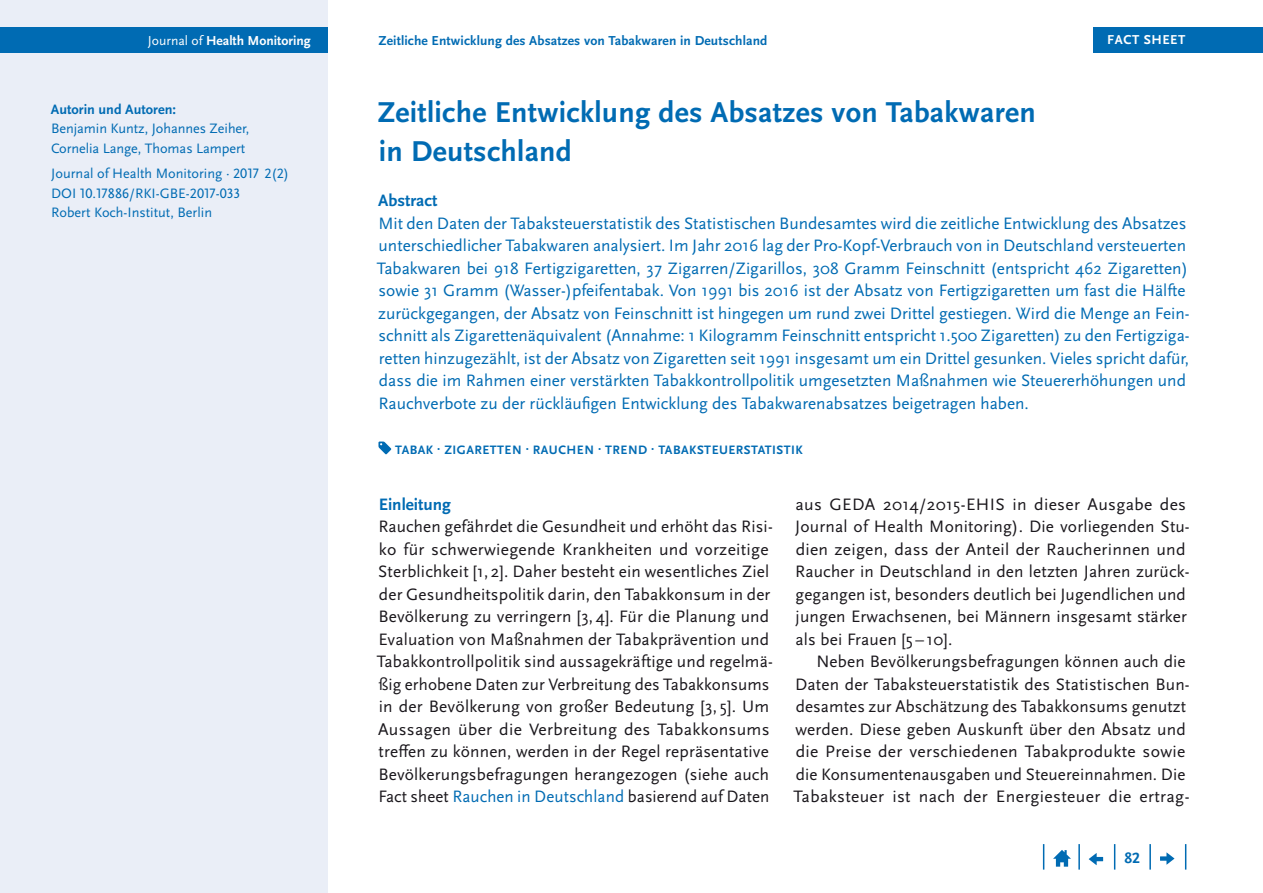
<style>
.page{position:relative;width:1263px;height:893px;background:#fff}
.page>*{position:absolute;margin:0;border:0;box-sizing:border-box;transform-origin:0 0}
.t1{font:700 30px/39px "Scala Sans Pro";letter-spacing:.01em;color:#006bb3}
.Copy{font:17.25px/22.5px "Scala Sans Pro";letter-spacing:.01em;color:#1a171c}
.Abstract{font:17.25px/22.5px "Scala Sans Pro";color:#006bb3}
.Copy_Einzug{font:17.25px/22.5px "Scala Sans Pro";letter-spacing:.01em;color:#1a171c}
.t2{font:700 17.25px "Scala Sans Pro";color:#006bb3}
.t3{font:700 15.75px "Scala Sans Pro";color:#006bb3}
.Box_Text{font:14.25px/19.5px "Scala Sans Pro";color:#006bb3}
.Box_Text-2{font:700 14.25px "Scala Sans Pro";color:#006bb3}
.t4{font:700 13.65px "Scala Sans Pro";letter-spacing:.01em;color:#006bb3}
.t5{font:700 13.65px "Scala Sans Pro";color:#fff}
.t6{font:700 13.5px "Scala Sans Pro";letter-spacing:.04em;color:#fff}
.t7{font:700 12.75px "Scala Sans Pro";letter-spacing:.04em;color:#006bb3}
.s1{font-weight:400}
.s2{color:#006bb3}
</style>
<div class="page">
<div style="left:0;top:0;width:327px;height:893px;background:#eaeef7"></div>
<div style="left:1093px;top:28px;width:170px;height:25px;background:#006bb3"></div>
<div style="left:0;top:28px;width:327px;height:25px;background:#006bb3"></div>
<svg style="left:1185px;top:844px;width:1px;height:26px"></svg>
<hr style="left:1149px;top:844px;width:2px;height:26px;background:#006bb3">
<svg style="left:1114px;top:844px;width:1px;height:26px"></svg>
<hr style="left:1078px;top:844px;width:2px;height:26px;background:#006bb3">
<svg style="left:1043px;top:844px;width:1px;height:26px"></svg>
<svg style="left:1053px;top:850px;width:18px;height:17px"></svg>
<svg style="left:1089px;top:853px;width:14px;height:12px"></svg>
<svg style="left:1160px;top:852px;width:14px;height:13px"></svg>
<svg style="left:378px;top:442px;width:13px;height:12px"></svg>
<p class="t5" style="left:148px;top:33px;width:164px"><span class="s1">Journal of</span> Health Monitoring</p>
<p class="t4" style="left:378px;top:33px;width:390px">Zeitliche Entwicklung des Absatzes von Tabakwaren in Deutschland</p>
<p class="t6" style="left:1107px;top:32px;width:80px">FACT SHEET</p>
<p class="Box_Text-2" style="left:51px;top:101px;width:127px">Autorin und Autoren:</p>
<p class="Box_Text" style="left:51px;top:119px;width:200px">Benjamin Kuntz, Johannes Zeiher,</p>
<p class="Box_Text" style="left:51px;top:138px;width:196px">Cornelia Lange, Thomas Lampert</p>
<p class="Box_Text" style="left:51px;top:164px;width:239px">Journal of Health Monitoring · 2017 2(2)<br>DOI 10.17886/RKI-GBE-2017-033</p>
<p class="Box_Text" style="left:51px;top:203px;width:162px">Robert Koch-Institut, Berlin</p>
<h1 class="t1" style="left:377px;top:93px;width:660px">Zeitliche Entwicklung des Absatzes von Tabakwaren in Deutschland</h1>
<h2 class="t2" style="left:378px;top:190px;width:61px">Abstract</h2>
<p class="Abstract" style="left:377px;top:212px;width:814px">Mit den Daten der Tabaksteuerstatistik des Statistischen Bundesamtes wird die zeitliche Entwicklung des Absatzes unterschiedlicher Tabakwaren analysiert. Im Jahr 2016 lag der Pro-Kopf-Verbrauch von in Deutschland versteuerten Tabakwaren bei 918 Fertigzigaretten, 37 Zigarren/Zigarillos, 308 Gramm Feinschnitt (entspricht 462 Zigaretten) sowie 31 Gramm (Wasser-)pfeifentabak. Von 1991 bis 2016 ist der Absatz von Fertigzigaretten um fast die Hälfte zurückgegangen, der Absatz von Feinschnitt ist hingegen um rund zwei Drittel gestiegen. Wird die Menge an Fein&shy;schnitt als Zigarettenäquivalent (Annahme: 1 Kilogramm Feinschnitt entspricht 1.500 Zigaretten) zu den Fertigziga&shy;retten hinzugezählt, ist der Absatz von Zigaretten seit 1991 insgesamt um ein Drittel gesunken. Vieles spricht dafür, dass die im Rahmen einer verstärkten Tabakkontrollpolitik umgesetzten Maßnahmen wie Steuererhöhungen und Rauchverbote zu der rückläufigen Entwicklung des Tabakwarenabsatzes beigetragen haben.</p>
<p class="t7" style="left:395px;top:442px;width:409px">TABAK · ZIGARETTEN · RAUCHEN · TREND · TABAKSTEUERSTATISTIK</p>
<h2 class="t2" style="left:379px;top:494px;width:74px">Einleitung</h2>
<p class="Copy" style="left:377px;top:515px;width:398px">Rauchen gefährdet die Gesundheit und erhöht das Risi&shy;ko für schwerwiegende Krankheiten und vorzeitige Sterblichkeit [1, 2]. Daher besteht ein wesentliches Ziel der Gesundheitspolitik darin, den Tabakkonsum in der Bevölkerung zu verringern [3, 4]. Für die Planung und Evaluation von Maßnahmen der Tabakprävention und Tabakkontrollpolitik sind aussagekräftige und regelmä&shy;ßig erhobene Daten zur Verbreitung des Tabakkonsums in der Bevölkerung von großer Bedeutung [3, 5]. Um Aussagen über die Verbreitung des Tabakkonsums treffen zu können, werden in der Regel repräsentative Bevölkerungsbefragungen herangezogen (siehe auch Fact sheet <span class="s2">Rauchen in Deutschland</span> basierend auf Daten</p>
<p class="Copy" style="left:795px;top:493px;width:396px">aus GEDA 2014/2015-EHIS in dieser Ausgabe des Journal of Health Monitoring). Die vorliegenden Stu&shy;dien zeigen, dass der Anteil der Raucherinnen und Raucher in Deutschland in den letzten Jahren zurück&shy;gegangen ist, besonders deutlich bei Jugendlichen und jungen Erwachsenen, bei Männern insgesamt stärker als bei Frauen [5 – 10].</p>
<p class="Copy_Einzug" style="left:793px;top:650px;width:398px;text-indent:23px">Neben Bevölkerungsbefragungen können auch die Daten der Tabaksteuerstatistik des Statistischen Bun&shy;desamtes zur Abschätzung des Tabakkonsums genutzt werden. Diese geben Auskunft über den Absatz und die Preise der verschiedenen Tabakprodukte sowie die Konsumentenausgaben und Steuereinnahmen. Die Tabaksteuer ist nach der Energiesteuer die ertrag-</p>
<p class="t3" style="left:1124px;top:849px;width:17px">82</p>
</div>
